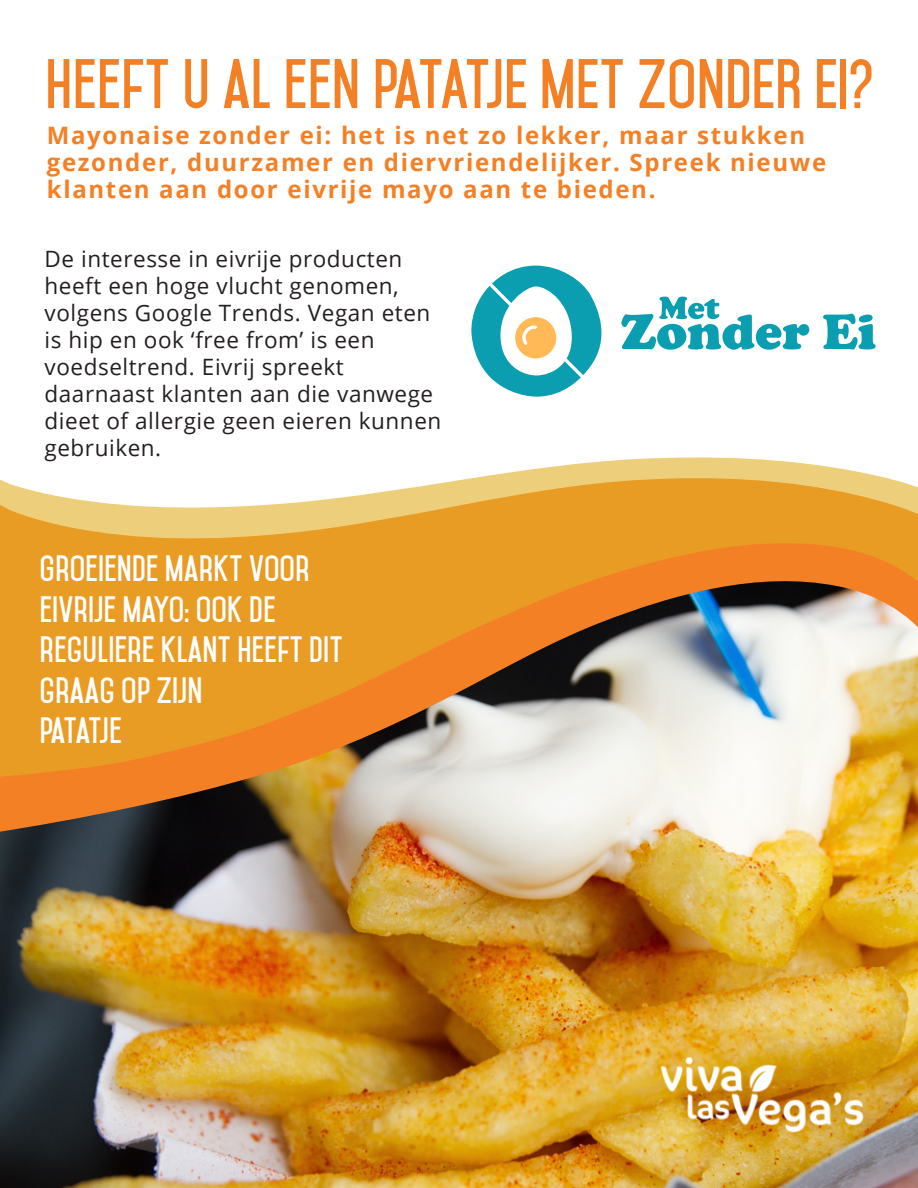
<style>
.page{position:relative;width:918px;height:1188px;background:#fff}
.page>*{position:absolute;margin:0;border:0;box-sizing:border-box;transform-origin:0 0}
.t1{font:700 60px "Mohave";color:#f48026}
.t2{font:700 31.5px/40.5px "Mohave";color:#fff}
.t3{font:700 24px/27px "Open Sans";letter-spacing:.07em;color:#f48026}
.t4{font:22.5px/27px "Open Sans";letter-spacing:.025em;color:#231f20}
</style>
<div class="page">
<img style="left:0;top:834px;width:918px;height:354px">
<svg style="left:823px;top:314px;width:53px;height:36px"></svg>
<svg style="left:621px;top:297px;width:188px;height:53px"></svg>
<svg style="left:471px;top:265px;width:131px;height:132px"></svg>
<img style="left:658px;top:1055px;width:208px;height:79px">
<img style="left:0;top:778px;width:918px;height:56px">
<svg style="left:0;top:457px;width:918px;height:321px;background:#dfad63"></svg>
<h1 class="t1" style="left:45px;top:47px;width:829px">HEEFT U AL EEN PATATJE MET ZONDER EI?</h1>
<p class="t3" style="left:47px;top:122px;width:781px">Mayonaise zonder ei: het is net zo lekker, maar stukken gezonder, duurzamer en diervriendelijker. Spreek nieuwe klanten aan door eivrije mayo aan te bieden.</p>
<p class="t4" style="left:45px;top:245px;width:398px">De interesse in eivrije producten heeft een hoge vlucht genomen, volgens Google Trends. Vegan eten is hip en ook ‘free from’ is een voedseltrend. Eivrij spreekt daarnaast klanten aan die vanwege dieet of allergie geen eieren kunnen gebruiken.</p>
<h2 class="t2" style="left:40px;top:549px;width:305px">GROEIENDE MARKT VOOR<br>EIVRIJE MAYO: OOK DE<br>REGULIERE KLANT HEEFT DIT<br>GRAAG OP ZIJN<br>PATATJE</h2>
</div>
